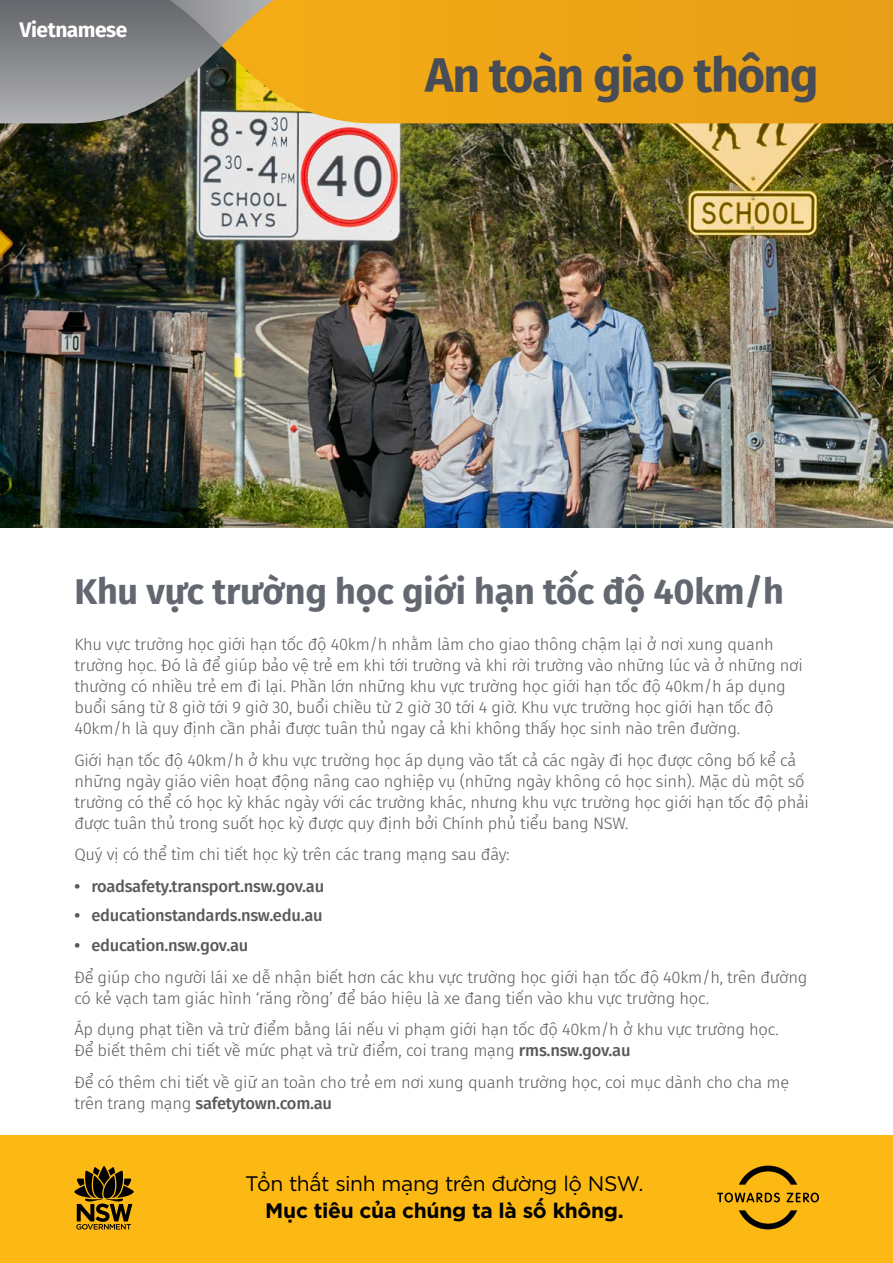
<style>
.page{position:relative;width:893px;height:1263px;background:#fff}
.page>*{position:absolute;margin:0;border:0;box-sizing:border-box;transform-origin:0 0}
.t1{font:700 48px "Fira Sans";letter-spacing:-.035em;color:#474c55}
.Page_Heading{font:700 36px "Fira Sans";letter-spacing:-.005em;color:#626770}
.t2{font:21px "Gotham Ay Pro";letter-spacing:-.02em;color:#000}
.t3{font:700 21px "Gotham Ay Pro";letter-spacing:-.015em;color:#000}
.t4{font:700 21px "Fira Sans";letter-spacing:-.02em;color:#fff}
.Body{font:300 16.5px/21px "Fira Sans";letter-spacing:-.015em;color:#58595b}
.t5{font:500 16.5px "Fira Sans";letter-spacing:-.015em;color:#58595b}
.s1{font-weight:700}
.s2{font-weight:500}
</style>
<div class="page">
<div style="left:0;top:1135px;width:893px;height:128px;background:#fdb913"></div>
<svg style="left:74px;top:1166px;width:60px;height:63px"></svg>
<svg style="left:739px;top:1210px;width:58px;height:19px"></svg>
<svg style="left:739px;top:1165px;width:58px;height:20px"></svg>
<svg style="left:717px;top:1192px;width:63px;height:10px"></svg>
<svg style="left:787px;top:1192px;width:32px;height:10px"></svg>
<img style="left:0;top:123px;width:893px;height:404px">
<div style="left:370px;top:0;width:523px;height:123px;background:#eca417"></div>
<svg style="left:0;top:0;width:370px;height:123px;background:#a69160"></svg>
<p class="t4" style="left:20px;top:12px;width:109px">Vietnamese</p>
<h1 class="t1" style="left:425px;top:34px;width:395px">An toàn giao thông</h1>
<p class="Page_Heading" style="left:74px;top:561px;width:711px">Khu vực trường học giới hạn tốc độ 40km/h</p>
<p class="Body" style="left:74px;top:634px;width:730px">Khu vực trường học giới hạn tốc độ 40km/h nhằm làm cho giao thông chậm lại ở nơi xung quanh trường học. Đó là để giúp bảo vệ trẻ em khi tới trường và khi rời trường vào những lúc và ở những nơi thường có nhiều trẻ em đi lại. Phần lớn những khu vực trường học giới hạn tốc độ 40km/h áp dụng buổi sáng từ 8 giờ tới 9 giờ 30, buổi chiều từ 2 giờ 30 tới 4 giờ. Khu vực trường học giới hạn tốc độ 40km/h là quy định cần phải được tuân thủ ngay cả khi không thấy học sinh nào trên đường.</p>
<p class="Body" style="left:74px;top:749px;width:736px">Giới hạn tốc độ 40km/h ở khu vực trường học áp dụng vào tất cả các ngày đi học được công bố kể cả những ngày giáo viên hoạt động nâng cao nghiệp vụ (những ngày không có học sinh). Mặc dù một số trường có thể có học kỳ khác ngày với các trường khác, nhưng khu vực trường học giới hạn tốc độ phải được tuân thủ trong suốt học kỳ được quy định bởi Chính phủ tiểu bang NSW.</p>
<p class="Body" style="left:74px;top:844px;width:437px">Quý vị có thể tìm chi tiết học kỳ trên các trang mạng sau đây:</p>
<p class="t5" style="left:74px;top:873px;width:251px"><span class="s1">•</span> roadsafety.transport.nsw.gov.au</p>
<p class="t5" style="left:74px;top:902px;width:250px"><span class="s1">•</span> educationstandards.nsw.edu.au</p>
<p class="t5" style="left:74px;top:932px;width:175px"><span class="s1">•</span> education.nsw.gov.au</p>
<p class="Body" style="left:74px;top:966px;width:735px">Để giúp cho người lái xe dễ nhận biết hơn các khu vực trường học giới hạn tốc độ 40km/h, trên đường có kẻ vạch tam giác hình ‘răng rồng’ để báo hiệu là xe đang tiến vào khu vực trường học.</p>
<p class="Body" style="left:74px;top:1019px;width:706px">Áp dụng phạt tiền và trừ điểm bằng lái nếu vi phạm giới hạn tốc độ 40km/h ở khu vực trường học.<br>Để biết thêm chi tiết về mức phạt và trừ điểm, coi trang mạng <span class="s2">rms.nsw.gov.au</span></p>
<p class="Body" style="left:74px;top:1071px;width:716px">Để có thêm chi tiết về giữ an toàn cho trẻ em nơi xung quanh trường học, coi mục dành cho cha mẹ trên trang mạng <span class="s2">safetytown.com.au</span></p>
<p class="t2" style="left:245px;top:1171px;width:400px">Tổn thất sinh mạng trên đường lộ NSW.</p>
<p class="t3" style="left:265px;top:1198px;width:360px">Mục tiêu của chúng ta là số không.</p>
</div>
